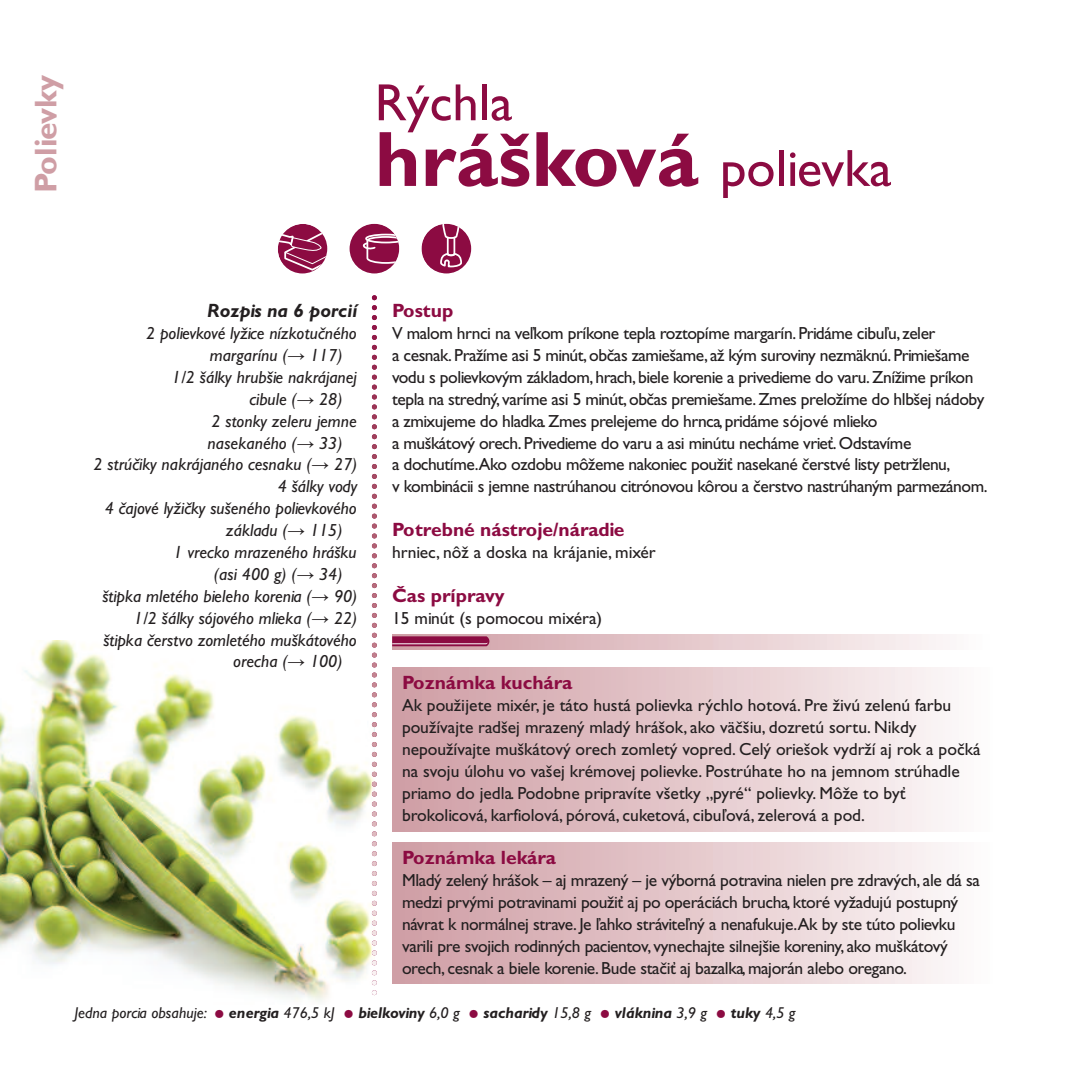
<style>
.page{position:relative;width:1092px;height:1092px;background:#fff}
.page>*{position:absolute;margin:0;border:0;box-sizing:border-box;transform-origin:0 0}
.t1{font:700 78.75px "Gill Sans CE";color:#8c0b42}
.t2{font:52.5px "Gill Sans CE";color:#8c0b42}
.t3{font:700 31.5px "Gill Sans CE";letter-spacing:-.015em;color:#cf9ea5}
.t4{font:700 19.25px "Gill Sans CE";color:#8c0b42}
.t5{font:italic 700 19.25px "Gill Sans CE";color:#231f20}
.t6{font:17.5px/21.9px "Gill Sans CE";letter-spacing:-.025em;color:#231f20}
.t7{font:17.5px/21.9px "Gill Sans CE";color:#231f20}
.t8{font:italic 17.5px "Gill Sans CE";color:#231f20}
.t9{font:italic 15.75px "Gill Sans CE";color:#231f20}
.s1{font-weight:400;font-size:52.5px}
.s2{font-family:"Arial"}
.s3{color:#8c0b42}
.s4{font-weight:700}
</style>
<div class="page">
<img style="left:0;top:641px;width:375px;height:361px">
<svg style="left:372px;top:295px;width:5px;height:700px"></svg>
<div style="left:349px;top:224px;width:50px;height:49px;background:#8c0b42;border-radius:50%"></div>
<svg style="left:362px;top:233px;width:37px;height:32px"></svg>
<svg style="left:278px;top:224px;width:49px;height:49px"></svg>
<div style="left:421px;top:224px;width:50px;height:49px;background:#8c0b42;border-radius:50%"></div>
<svg style="left:439px;top:224px;width:24px;height:44px"></svg>
<div style="left:392px;top:667px;width:600px;height:164px;background:linear-gradient(to right,#ce9ba2,#fdfafa)"></div>
<div style="left:392px;top:842px;width:600px;height:141px;background:linear-gradient(to right,#ce9ba2,#fdfafa)"></div>
<svg style="left:392px;top:636px;width:97px;height:10px"></svg>
<h3 class="t3" style="left:34px;top:193px;width:120px;rotate:-90deg">Polievky</h3>
<h2 class="t2" style="left:375px;top:83px;width:139px">Rýchla</h2>
<h1 class="t1" style="left:375px;top:129px;width:518px">hrášková <span class="s1">polievka</span></h1>
<p class="t5" style="left:207px;top:303px;width:152px">Rozpis na 6 porcií</p>
<p class="t8" style="left:146px;top:326px;width:212px">2 polievkové lyžice nízkotučného</p>
<p class="t8" style="left:210px;top:348px;width:134px">margarínu (<span class="s2">→</span> 117)</p>
<p class="t8" style="left:172px;top:370px;width:186px">1/2 šálky hrubšie nakrájanej</p>
<p class="t8" style="left:249px;top:392px;width:95px">cibule (<span class="s2">→</span> 28)</p>
<p class="t8" style="left:211px;top:414px;width:147px">2 stonky zeleru jemne</p>
<p class="t8" style="left:207px;top:436px;width:136px">nasekaného (<span class="s2">→</span> 33)</p>
<p class="t8" style="left:94px;top:458px;width:265px">2 strúčiky nakrájaného cesnaku (<span class="s2">→</span> 27)</p>
<p class="t8" style="left:278px;top:480px;width:81px">4 šálky vody</p>
<p class="t8" style="left:105px;top:501px;width:253px">4 čajové lyžičky sušeného polievkového</p>
<p class="t8" style="left:226px;top:523px;width:118px">základu (<span class="s2">→</span> 115)</p>
<p class="t8" style="left:173px;top:545px;width:185px">1 vrecko mrazeného hrášku</p>
<p class="t8" style="left:214px;top:567px;width:130px">(asi 400 g) (<span class="s2">→</span> 34)</p>
<p class="t8" style="left:102px;top:589px;width:256px">štipka mletého bieleho korenia (<span class="s2">→</span> 90)</p>
<p class="t8" style="left:134px;top:611px;width:225px">1/2 šálky sójového mlieka (<span class="s2">→</span> 22)</p>
<p class="t8" style="left:103px;top:633px;width:255px">štipka čerstvo zomletého muškátového</p>
<p class="t8" style="left:233px;top:655px;width:111px">orecha (<span class="s2">→</span> 100)</p>
<p class="t4" style="left:392px;top:303px;width:63px">Postup</p>
<p class="t6" style="left:392px;top:324px;width:597px">V malom hrnci na veľkom príkone tepla roztopíme margarín. Pridáme cibuľu, zeler<br>a cesnak.Pražíme asi 5 minút,občas zamiešame, až kým suroviny nezmäknú.Primiešame vodu s polievkovým základom, hrach, biele korenie a privedieme do varu.Znížime príkon tepla na stredný, varíme asi 5 minút,občas premiešame.Zmes preložíme do hlbšej nádoby a zmixujeme do hladka.Zmes prelejeme do hrnca, pridáme sójové mlieko<br>a muškátový orech.Privedieme do varu a asi minútu necháme vrieť.Odstavíme<br>a dochutíme.Ako ozdobu môžeme nakoniec použiť nasekané čerstvé listy petržlenu,<br>v kombinácii s jemne nastrúhanou citrónovou kôrou a čerstvo nastrúhaným parmezánom.</p>
<p class="t4" style="left:392px;top:522px;width:234px">Potrebné nástroje/náradie</p>
<p class="t7" style="left:392px;top:543px;width:265px">hrniec, nôž a doska na krájanie, mixér</p>
<p class="t4" style="left:392px;top:588px;width:114px">Čas prípravy</p>
<p class="t7" style="left:392px;top:608px;width:211px">15 minút (s pomocou mixéra)</p>
<p class="t4" style="left:402px;top:675px;width:172px">Poznámka kuchára</p>
<p class="t7" style="left:402px;top:696px;width:580px">Ak použijete mixér, je táto hustá polievka rýchlo hotová. Pre živú zelenú farbu používajte radšej mrazený mladý hrášok, ako väčšiu, dozretú sortu. Nikdy nepoužívajte muškátový orech zomletý vopred. Celý oriešok vydrží aj rok a počká na svoju úlohu vo vašej krémovej polievke. Postrúhate ho na jemnom strúhadle priamo do jedla. Podobne pripravíte všetky „pyré“ polievky. Môže to byť brokolicová, karfiolová, pórová, cuketová, cibuľová, zelerová a pod.</p>
<p class="t4" style="left:402px;top:850px;width:156px">Poznámka lekára</p>
<p class="t6" style="left:402px;top:871px;width:579px">Mladý zelený hrášok – aj mrazený – je výborná potravina nielen pre zdravých, ale dá sa medzi prvými potravinami použiť aj po operáciách brucha, ktoré vyžadujú postupný návrat k normálnej strave. Je ľahko stráviteľný a nenafukuje.Ak by ste túto polievku varili pre svojich rodinných pacientov, vynechajte silnejšie koreniny, ako muškátový orech, cesnak a biele korenie. Bude stačiť aj bazalka, majorán alebo oregano.</p>
<p class="t9" style="left:74px;top:1006px;width:722px">Jedna porcia obsahuje: <span class="s3">●</span> <span class="s4">energia</span> 476,5 kJ <span class="s3">●</span> <span class="s4">bielkoviny</span> 6,0 g <span class="s3">●</span> <span class="s4">sacharidy</span> 15,8 g <span class="s3">●</span> <span class="s4">vláknina</span> 3,9 g <span class="s3">●</span> <span class="s4">tuky</span> 4,5 g</p>
</div>
